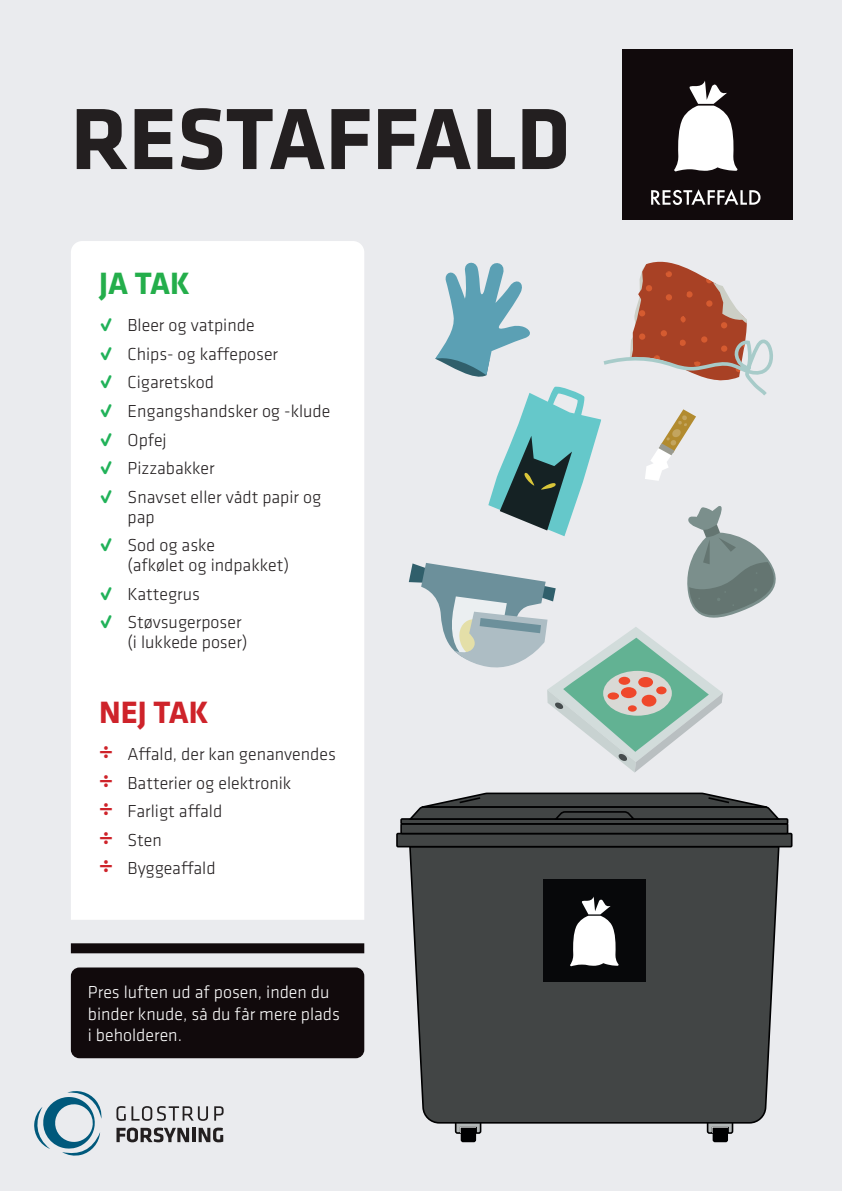
<style>
.page{position:relative;width:842px;height:1191px;background:#eaebee}
.page>*{position:absolute;margin:0;border:0;box-sizing:border-box;transform-origin:0 0}
.t1{font:700 90px "Klavika";color:#231f20}
.t2{font:700 32px "Klavika";color:#ce232a}
.t3{font:700 32px "Klavika";color:#24ae4b}
.t4{font:300 18px/28.5px "Klavika";color:#231f20}
.t5{font:300 18px/21.6px "Klavika";color:#fff}
.s1{font-family:"Netto OT";font-weight:900;color:#21b259}
.s2{font-family:"Lato";font-weight:700;font-size:24px;color:#ce232a}
</style>
<div class="page">
<div style="left:71px;top:241px;width:293px;height:678px;background:#fff"></div>
<div style="left:71px;top:967px;width:293px;height:91px;background:#110a0c;border-radius:9px"></div>
<svg style="left:116px;top:1106px;width:92px;height:14px"></svg>
<svg style="left:214px;top:1106px;width:10px;height:14px"></svg>
<svg style="left:116px;top:1127px;width:73px;height:15px"></svg>
<hr style="left:192px;top:1127px;width:3px;height:15px;background:#231f20">
<svg style="left:199px;top:1127px;width:24px;height:15px"></svg>
<svg style="left:34px;top:1091px;width:68px;height:65px"></svg>
<div style="left:622px;top:50px;width:170px;height:170px;background:#110a0c"></div>
<svg style="left:651px;top:189px;width:109px;height:16px"></svg>
<svg style="left:674px;top:80px;width:63px;height:91px"></svg>
<svg style="left:706px;top:1124px;width:28px;height:18px"></svg>
<svg style="left:454px;top:1124px;width:28px;height:18px"></svg>
<svg style="left:408px;top:847px;width:372px;height:277px;background:#494b4c"></svg>
<div style="left:397px;top:833px;width:395px;height:13px;background:#424545"></div>
<div style="left:396px;top:832px;width:396px;height:15px;border:2px solid #000001"></div>
<div style="left:401px;top:824px;width:386px;height:9px;background:#424545"></div>
<div style="left:400px;top:823px;width:388px;height:11px;border:2px solid #000001"></div>
<div style="left:400px;top:818px;width:388px;height:6px;border:2px solid #000001"></div>
<svg style="left:407px;top:792px;width:375px;height:29px;background:#4f5152"></svg>
<div style="left:543px;top:879px;width:103px;height:103px;background:#07080a"></div>
<svg style="left:570px;top:896px;width:49px;height:70px"></svg>
<div style="left:71px;top:943px;width:293px;height:10px;background:#110a0c"></div>
<svg style="left:409px;top:261px;width:367px;height:511px"></svg>
<h1 class="t1" style="left:71px;top:90px;width:501px">RESTAFFALD</h1>
<h2 class="t3" style="left:99px;top:266px;width:92px">JA TAK</h2>
<p class="t4" style="left:99px;top:311px;width:157px"><span class="s1">✓</span> Bleer og vatpinde</p>
<p class="t4" style="left:99px;top:340px;width:181px"><span class="s1">✓</span> Chips- og kaffeposer</p>
<p class="t4" style="left:99px;top:368px;width:116px"><span class="s1">✓</span> Cigaretskod</p>
<p class="t4" style="left:99px;top:397px;width:233px"><span class="s1">✓</span> Engangshandsker og -klude</p>
<p class="t4" style="left:99px;top:425px;width:69px"><span class="s1">✓</span> Opfej</p>
<p class="t4" style="left:99px;top:454px;width:117px"><span class="s1">✓</span> Pizzabakker</p>
<p class="t4" style="left:128px;top:487px;width:195px;line-height:20px;text-indent:-28px"><span class="s1">✓</span> Snavset eller vådt papir og pap</p>
<p class="t4" style="left:128px;top:535px;width:163px;line-height:20px;text-indent:-28px"><span class="s1">✓</span> Sod og aske<br>(afkølet og indpakket)</p>
<p class="t4" style="left:99px;top:580px;width:102px"><span class="s1">✓</span> Kattegrus</p>
<p class="t4" style="left:128px;top:612px;width:122px;line-height:20px;text-indent:-28px"><span class="s1">✓</span> Støvsugerposer (i lukkede poser)</p>
<h2 class="t2" style="left:99px;top:695px;width:111px">NEJ TAK</h2>
<p class="t4" style="left:99px;top:740px;width:238px"><span class="s2">÷</span> Affald, der kan genanvendes <span class="s2">÷</span> Batterier og elektronik<br><span class="s2">÷</span> Farligt affald<br><span class="s2">÷</span> Sten<br><span class="s2">÷</span> Byggeaffald</p>
<p class="t5" style="left:88px;top:981px;width:254px">Pres luften ud af posen, inden du binder knude, så du får mere plads i beholderen.</p>
</div>
